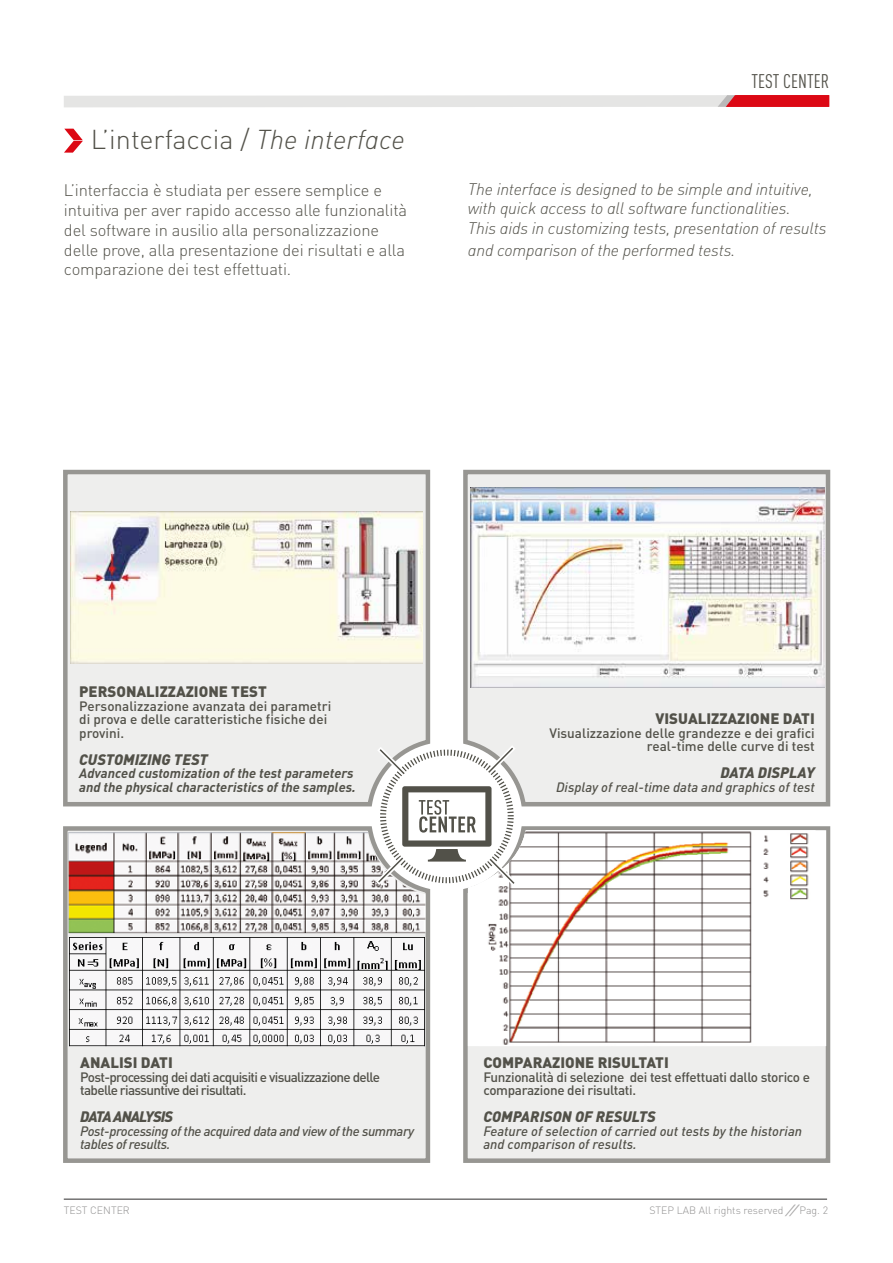
<style>
.page{position:relative;width:893px;height:1263px;background:#fff}
.page>*{position:absolute;margin:0;border:0;box-sizing:border-box;transform-origin:0 0}
.t1{font:300 27px "DIN";color:#525149}
.t2{font:19.5px "DIN Cond";color:#525149}
.t3{font:300 16.5px/19.8px "DIN";letter-spacing:-.01em;color:#525149}
.t4{font:16.5px/19.8px "DIN Light Italic Alt";letter-spacing:-.01em;color:#525149}
.t5{font:900 15px "DIN";color:#525149}
.t6{font:italic 900 15px "DIN";color:#525149}
.t7{font:italic 900 15px "DIN";letter-spacing:-.06em;color:#525149}
.t8{font:500 13.5px/13.5px "DIN";color:#525149}
.t9{font:italic 500 13.5px/13.5px "DIN";letter-spacing:-.005em;color:#525149}
.t10{font:500 13.5px/13.5px "DIN";letter-spacing:-.05em;color:#525149}
.t11{font:italic 700 13.5px/13.5px "DIN";color:#525149}
.t12{font:500 13.5px/13.5px "DIN";letter-spacing:-.025em;color:#525149}
.t13{font:italic 500 13.5px/13.5px "DIN";letter-spacing:-.03em;color:#525149}
.t14{font:300 10.5px "DIN";color:#908f8f}
.s1{font-family:"DIN Light Italic Alt";font-weight:400}
</style>
<div class="page">
<hr style="left:64px;top:1198px;width:763px;height:2px;background:#747373">
<svg style="left:64px;top:95px;width:765px;height:13px;background:#e6cccd"></svg>
<svg style="left:785px;top:1204px;width:15px;height:12px"></svg>
<svg style="left:64px;top:129px;width:19px;height:24px"></svg>
<svg style="left:63px;top:469px;width:368px;height:338px;background:#e7e7e5"></svg>
<svg style="left:463px;top:469px;width:368px;height:338px;background:#e2e2e1"></svg>
<svg style="left:63px;top:826px;width:368px;height:337px;background:#e2e2e1"></svg>
<svg style="left:463px;top:826px;width:368px;height:337px;background:#e3e3e2"></svg>
<img style="left:68px;top:832px;width:357px;height:101px">
<svg style="left:468px;top:830px;width:358px;height:216px"></svg>
<img style="left:478px;top:830px;width:337px;height:216px">
<svg style="left:376px;top:745px;width:141px;height:141px"></svg>
<img style="left:70px;top:511px;width:353px;height:153px">
<img style="left:470px;top:488px;width:354px;height:199px">
<img style="left:69px;top:937px;width:355px;height:109px">
<p class="t2" style="left:751px;top:70px;width:79px">TEST CENTER</p>
<h1 class="t1" style="left:91px;top:123px;width:315px">L’interfaccia / <span class="s1">The interface</span></h1>
<p class="t3" style="left:64px;top:180px;width:345px">L’interfaccia è studiata per essere semplice e intuitiva per aver rapido accesso alle funzionalità del software in ausilio alla personalizzazione delle prove, alla presentazione dei risultati e alla comparazione dei test effettuati.</p>
<p class="t4" style="left:468px;top:179px;width:360px">The interface is designed to be simple and intuitive, with quick access to all software functionalities.<br>This aids in customizing tests, presentation of results</p>
<p class="t4" style="left:468px;top:240px;width:269px">and comparison of the performed tests.</p>
<p class="t5" style="left:79px;top:682px;width:189px">PERSONALIZZAZIONE TEST</p>
<p class="t8" style="left:79px;top:698px;width:254px">Personalizzazione avanzata dei parametri di prova e delle caratteristiche fisiche dei provini.</p>
<p class="t6" style="left:79px;top:749px;width:130px">CUSTOMIZING TEST</p>
<p class="t11" style="left:79px;top:766px;width:278px">Advanced customization of the test parameters and the physical characteristics of the samples.</p>
<p class="t5" style="left:655px;top:709px;width:161px">VISUALIZZAZIONE DATI</p>
<p class="t8" style="left:549px;top:726px;width:267px;text-align:right">Visualizzazione delle grandezze e dei grafici real-time delle curve di test</p>
<p class="t6" style="left:720px;top:763px;width:96px">DATA DISPLAY</p>
<p class="t9" style="left:556px;top:780px;width:260px">Display of real-time data and graphics of test</p>
<p class="t5" style="left:80px;top:1053px;width:94px">ANALISI DATI</p>
<p class="t10" style="left:80px;top:1070px;width:301px">Post-processing dei dati acquisiti e visualizzazione delle tabelle riassuntive dei risultati.</p>
<p class="t7" style="left:80px;top:1107px;width:94px">DATA ANALYSIS</p>
<p class="t13" style="left:80px;top:1124px;width:335px">Post-processing of the acquired data and view of the summary tables of results.</p>
<p class="t5" style="left:483px;top:1053px;width:187px">COMPARAZIONE RISULTATI</p>
<p class="t12" style="left:483px;top:1070px;width:328px">Funzionalità di selezione dei test effettuati dallo storico e comparazione dei risultati.</p>
<p class="t6" style="left:483px;top:1107px;width:174px">COMPARISON OF RESULTS</p>
<p class="t9" style="left:483px;top:1124px;width:320px">Feature of selection of carried out tests by the historian and comparison of results.</p>
<p class="t14" style="left:64px;top:1204px;width:68px">TEST CENTER</p>
<p class="t14" style="left:649px;top:1204px;width:136px">STEP LAB All rights reserved</p>
<p class="t14" style="left:800px;top:1204px;width:30px">Pag. 2</p>
</div>
